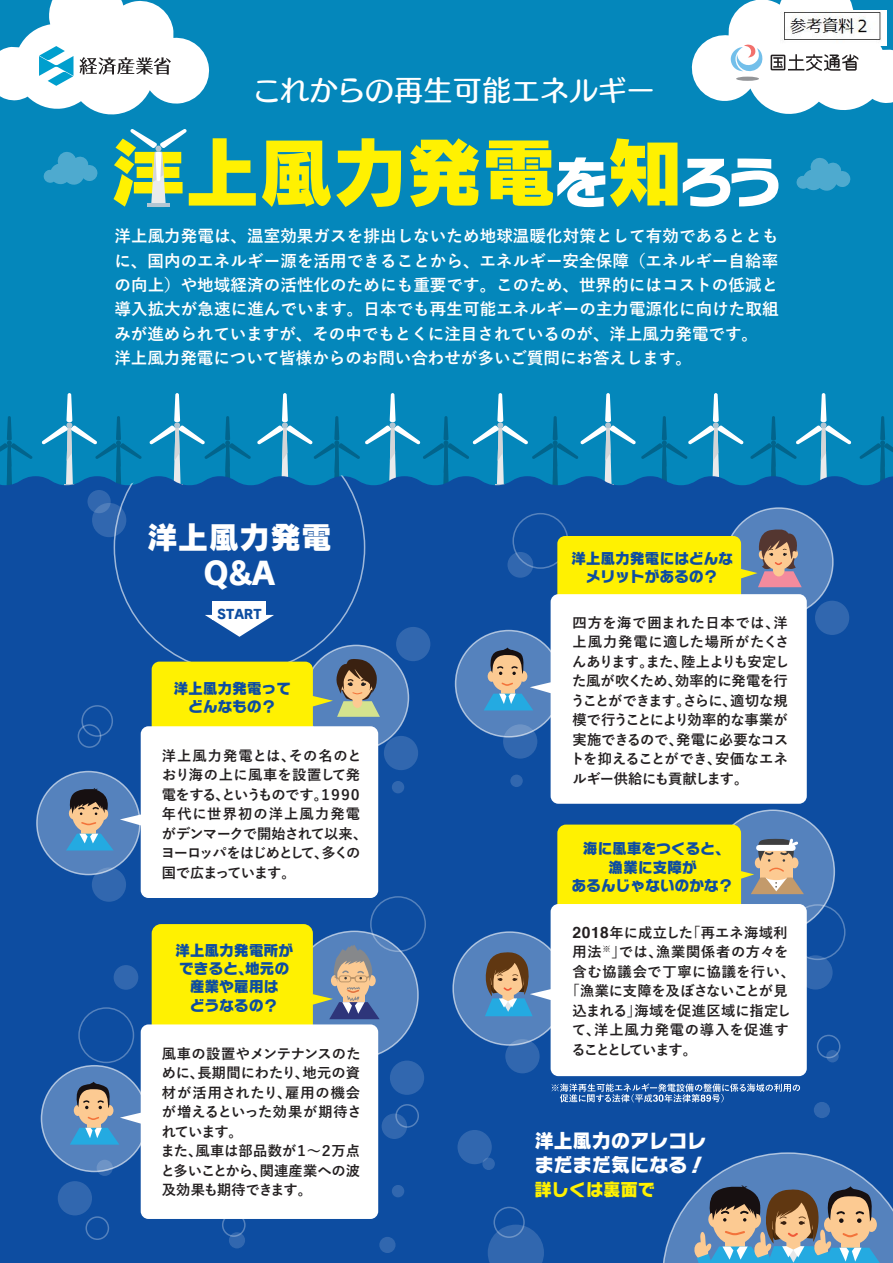
<style>
.page{position:relative;width:893px;height:1263px;background:#fff}
.page>*{position:absolute;margin:0;border:0;box-sizing:border-box;transform-origin:0 0}
.t1{font:31.2px/35.7px "Rodin NTLG Pro EB";letter-spacing:-.01em;color:#fff;text-align:center}
.t2{font:28.5px "Humming Std D";letter-spacing:.01em;color:#fff}
.t3{font:19.5px/24px "Rodin NTLG Pro EB";letter-spacing:-.02em;color:#fff}
.t4{font:17.55px "Rodin NTLG Pro EB";letter-spacing:-.02em;color:#fff101}
.t5{font:700 16.5px/24.3px "Yu Go";letter-spacing:.005em;color:#fff}
.t6{font:15px/18.5px "Rodin NTLG Pro EB";letter-spacing:-.02em;color:#0d4da1;text-align:center}
.t7{font:700 14.25px/19.5px "Yu Go";color:#231f20}
.t8{font:700 14.25px/19.5px "Yu Go";letter-spacing:-.03em;color:#231f20}
.t9{font:700 14.25px "Yu Go";letter-spacing:.05em;color:#231f20}
.t10{font:700 14.25px "Yu Go";letter-spacing:.06em;color:#231f20}
.t11{font:700 14.25px "Yu Go";letter-spacing:-.15em;color:#231f20}
.t12{font:12.9px "Rodin NTLG Pro EB";letter-spacing:-.01em;color:#0d4da1}
.s1{font-family:"Helvetica";font-size:15.75px}
</style>
<div class="page">
<div style="left:0;top:0;width:893px;height:520px;background:#0487bb"></div>
<svg style="left:859px;top:416px;width:34px;height:54px"></svg>
<svg style="left:0;top:416px;width:33px;height:54px"></svg>
<svg style="left:750px;top:393px;width:101px;height:77px"></svg>
<svg style="left:257px;top:393px;width:487px;height:77px"></svg>
<svg style="left:149px;top:393px;width:102px;height:77px"></svg>
<svg style="left:42px;top:393px;width:100px;height:77px"></svg>
<div style="left:0;top:470px;width:893px;height:793px;background:#0d4da1"></div>
<div style="left:37px;top:771px;width:103px;height:103px;background:#5582bd;border-radius:50%"></div>
<div style="left:304px;top:645px;width:104px;height:105px;background:#5582bd;border-radius:50%"></div>
<div style="left:291px;top:931px;width:127px;height:128px;background:#5582bd;border-radius:50%"></div>
<div style="left:390px;top:1060px;width:34px;height:35px;background:#3167af;border-radius:50%"></div>
<div style="left:114px;top:965px;width:24px;height:25px;background:#3167af;border-radius:50%"></div>
<div style="left:384px;top:736px;width:34px;height:34px;background:#3167af;border-radius:50%"></div>
<div style="left:396px;top:627px;width:34px;height:34px;background:#3167af;border-radius:50%"></div>
<div style="left:92px;top:503px;width:34px;height:34px;background:#3167af;border-radius:50%"></div>
<svg style="left:87px;top:490px;width:24px;height:23px"></svg>
<svg style="left:488px;top:1224px;width:56px;height:39px;background:#2b63ac"></svg>
<div style="left:798px;top:955px;width:35px;height:34px;background:#3167af;border-radius:50%"></div>
<div style="left:815px;top:601px;width:34px;height:34px;background:#3167af;border-radius:50%"></div>
<svg style="left:503px;top:724px;width:34px;height:35px"></svg>
<div style="left:510px;top:775px;width:13px;height:12px;background:#3167af;border-radius:50%"></div>
<svg style="left:507px;top:552px;width:26px;height:26px"></svg>
<div style="left:392px;top:781px;width:12px;height:12px;background:#3167af;border-radius:50%"></div>
<div style="left:482px;top:1157px;width:13px;height:13px;background:#3167af;border-radius:50%"></div>
<div style="left:392px;top:1185px;width:12px;height:12px;background:#3167af;border-radius:50%"></div>
<div style="left:379px;top:1237px;width:17px;height:16px;background:#3167af;border-radius:50%"></div>
<svg style="left:826px;top:1050px;width:13px;height:12px"></svg>
<div style="left:814px;top:1102px;width:16px;height:16px;background:#3167af;border-radius:50%"></div>
<div style="left:229px;top:1232px;width:16px;height:16px;background:#3167af;border-radius:50%"></div>
<svg style="left:97px;top:1160px;width:16px;height:16px"></svg>
<svg style="left:92px;top:867px;width:34px;height:35px"></svg>
<div style="left:58px;top:1181px;width:34px;height:34px;background:#3167af;border-radius:50%"></div>
<div style="left:505px;top:1039px;width:35px;height:34px;background:#3167af;border-radius:50%"></div>
<div style="left:457px;top:1130px;width:35px;height:34px;background:#3167af;border-radius:50%"></div>
<div style="left:382px;top:1113px;width:25px;height:26px;background:#3167af;border-radius:50%"></div>
<svg style="left:41px;top:1066px;width:106px;height:105px;background:#5985be"></svg>
<svg style="left:456px;top:630px;width:106px;height:107px;background:#5985be"></svg>
<svg style="left:725px;top:508px;width:108px;height:108px;background:#5985be"></svg>
<svg style="left:711px;top:810px;width:123px;height:123px;background:#5985be"></svg>
<svg style="left:453px;top:932px;width:113px;height:113px;background:#5985be"></svg>
<svg style="left:114px;top:475px;width:251px;height:198px;background:#1051a3"></svg>
<div style="left:78px;top:1007px;width:56px;height:56px;border:2px solid #fff;border-radius:50%"></div>
<div style="left:370px;top:896px;width:56px;height:56px;border:2px solid #fff;border-radius:50%"></div>
<div style="left:512px;top:513px;width:56px;height:56px;border:2px solid #fff;border-radius:50%"></div>
<div style="left:790px;top:904px;width:55px;height:56px;border:2px solid #fff;border-radius:50%"></div>
<div style="left:493px;top:1207px;width:32px;height:31px;border:2px solid #fff;border-radius:50%"></div>
<div style="left:395px;top:1104px;width:24px;height:24px;border:2px solid #fff;border-radius:50%"></div>
<div style="left:817px;top:1035px;width:23px;height:23px;border:2px solid #fff;border-radius:50%"></div>
<div style="left:85px;top:1216px;width:24px;height:24px;border:2px solid #fff;border-radius:50%"></div>
<div style="left:222px;top:1213px;width:24px;height:24px;border:2px solid #fff;border-radius:50%"></div>
<div style="left:78px;top:724px;width:23px;height:24px;border:2px solid #fff;border-radius:50%"></div>
<div style="left:81px;top:705px;width:32px;height:32px;border:2px solid #fff;border-radius:50%"></div>
<svg style="left:44px;top:152px;width:53px;height:33px"></svg>
<svg style="left:796px;top:158px;width:54px;height:33px"></svg>
<svg style="left:530px;top:594px;width:277px;height:210px"></svg>
<svg style="left:557px;top:528px;width:245px;height:88px"></svg>
<svg style="left:501px;top:690px;width:14px;height:4px"></svg>
<div style="left:492px;top:654px;width:30px;height:37px;background:#fcca92;border-radius:13px"></div>
<div style="left:488px;top:671px;width:8px;height:11px;background:#fcca92;border-radius:50%"></div>
<div style="left:519px;top:671px;width:8px;height:11px;background:#fcca92;border-radius:50%"></div>
<svg style="left:502px;top:682px;width:11px;height:4px"></svg>
<svg style="left:484px;top:694px;width:49px;height:16px"></svg>
<svg style="left:487px;top:647px;width:38px;height:28px"></svg>
<svg style="left:530px;top:904px;width:277px;height:198px"></svg>
<svg style="left:557px;top:824px;width:247px;height:101px"></svg>
<svg style="left:483px;top:951px;width:50px;height:65px;background:#77858a"></svg>
<svg style="left:82px;top:830px;width:14px;height:4px"></svg>
<div style="left:72px;top:793px;width:33px;height:39px;background:#fcca92;border-radius:50%"></div>
<svg style="left:66px;top:834px;width:47px;height:16px"></svg>
<svg style="left:68px;top:788px;width:41px;height:37px"></svg>
<svg style="left:120px;top:657px;width:260px;height:241px"></svg>
<svg style="left:120px;top:1024px;width:258px;height:195px"></svg>
<svg style="left:87px;top:1124px;width:14px;height:4px"></svg>
<div style="left:79px;top:1088px;width:29px;height:37px;background:#fcca92;border-radius:13px"></div>
<div style="left:74px;top:1105px;width:8px;height:11px;background:#fcca92;border-radius:50%"></div>
<div style="left:105px;top:1105px;width:8px;height:11px;background:#fcca92;border-radius:50%"></div>
<svg style="left:88px;top:1117px;width:11px;height:3px"></svg>
<svg style="left:70px;top:1128px;width:49px;height:16px"></svg>
<svg style="left:73px;top:1082px;width:39px;height:27px"></svg>
<svg style="left:152px;top:924px;width:228px;height:117px;background:#dbd84e"></svg>
<div style="left:213px;top:601px;width:53px;height:19px;background:#fff"></div>
<svg style="left:205px;top:615px;width:69px;height:22px"></svg>
<svg style="left:262px;top:138px;width:139px;height:69px"></svg>
<svg style="left:410px;top:138px;width:69px;height:69px"></svg>
<svg style="left:486px;top:138px;width:191px;height:69px"></svg>
<svg style="left:683px;top:159px;width:95px;height:48px"></svg>
<svg style="left:114px;top:129px;width:142px;height:78px"></svg>
<hr style="left:147px;top:203px;width:23px;height:4px;background:#b2c6d3">
<svg style="left:0;top:0;width:210px;height:115px"></svg>
<svg style="left:691px;top:0;width:202px;height:114px"></svg>
<svg style="left:736px;top:77px;width:23px;height:4px"></svg>
<svg style="left:662px;top:1152px;width:231px;height:111px;background:#637f9f"></svg>
<img style="left:780px;top:11px;width:106px;height:34px">
<h2 class="t2" style="left:253px;top:68px;width:404px">これからの再生可能エネルギー</h2>
<p class="t5" style="left:114px;top:224px;width:666px">洋上風力発電は、温室効果ガスを排出しないため地球温暖化対策として有効であるとともに、国内のエネルギー源を活用できることから、エネルギー安全保障（エネルギー自給率の向上）や地域経済の活性化のためにも重要です。このため、世界的にはコストの低減と導入拡大が急速に進んでいます。日本でも再生可能エネルギーの主力電源化に向けた取組みが進められていますが、その中でもとくに注目されているのが、洋上風力発電です。<br>洋上風力発電について皆様からのお問い合わせが多いご質問にお答えします。</p>
<h1 class="t1" style="left:147px;top:518px;width:187px">洋上風力発電<br>Q&amp;A</h1>
<p class="t12" style="left:217px;top:605px;width:46px">START</p>
<p class="t6" style="left:173px;top:678px;width:119px">洋上風力発電ってどんなもの？</p>
<p class="t8" style="left:161px;top:746px;width:208px">洋上風力発電とは、その名のとおり海の上に風車を設置して発電をする、というものです。１９９０年代に世界初の洋上風力発電がデンマークで開始されて以来、ヨーロッパをはじめとして、多くの国で広まっています。</p>
<p class="t6" style="left:175px;top:940px;width:119px">洋上風力発電所ができると、地元の産業や雇用は<br>どうなるの？</p>
<p class="t7" style="left:161px;top:1044px;width:203px">風車の設置やメンテナンスのために、長期間にわたり、地元の資材が活用されたり、雇用の機会が増えるといった効果が期待されています。<br>また、風車は部品数が１～２万点と多いことから、関連産業への波及効果も期待できます。</p>
<p class="t6" style="left:571px;top:548px;width:163px">洋上風力発電にはどんなメリットがあるの？</p>
<p class="t7" style="left:570px;top:613px;width:220px">四方を海で囲まれた日本では、洋上風力発電に適した場所がたくさんあります。また、陸上よりも安定した風が吹くため、効率的に発電を行うことができます。さらに、適切な規模で行うことにより効率的な事業が実施できるので、発電に必要なコストを抑えることができ、安価なエネルギー供給にも貢献します。</p>
<p class="t6" style="left:572px;top:839px;width:163px">海に風車をつくると、漁業に支障が<br>あるんじゃないのかな？</p>
<p class="t7" style="left:573px;top:923px;width:217px"><span class="s1">2018</span>年に成立した「再エネ海域利</p>
<p class="t9" style="left:573px;top:944px;width:217px">用法<sup>※</sup>」では、漁業関係者の方々を</p>
<p class="t9" style="left:573px;top:963px;width:224px">含む協議会で丁寧に協議を行い、</p>
<p class="t7" style="left:565px;top:981px;width:224px">「漁業に支障を及ぼさないことが見</p>
<p class="t7" style="left:573px;top:1001px;width:220px">込まれる」海域を促進区域に指定し</p>
<p class="t10" style="left:572px;top:1022px;width:218px">て、洋上風力発電の導入を促進す</p>
<p class="t11" style="left:572px;top:1041px;width:127px">ることとしています。</p>
<h3 class="t3" style="left:534px;top:1127px;width:174px">洋上風力のアレコレまだまだ気になる！</h3>
<p class="t4" style="left:534px;top:1177px;width:122px">詳しくは裏面で</p>
</div>
